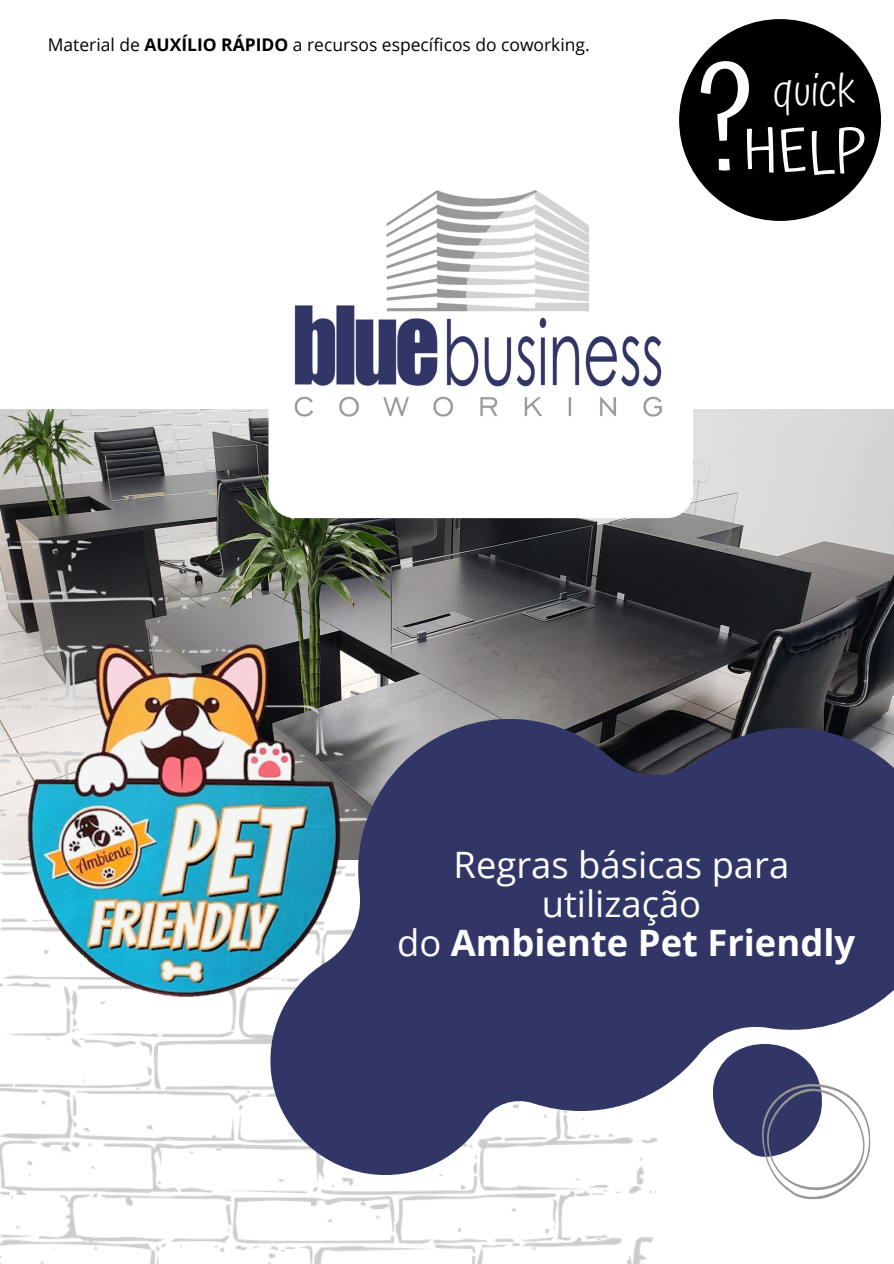
<style>
.page{position:relative;width:894px;height:1264px;background:#fff}
.page>*{position:absolute;margin:0;border:0;box-sizing:border-box;transform-origin:0 0}
.t1{font:142.65px "Atma";color:#fff}
.t2{font:57.3px "Atma";color:#fff}
.t3{font:300 44.1px "Atma";color:#fff}
.t4{font:36.3px "Open Sans";color:#fff}
.t5{font:700 36.3px "Open Sans";color:#fff}
.t6{font:17.4px "Open Sans";color:#000}
.s1{font-weight:700}
.s2{font-weight:400}
</style>
<div class="page">
<img style="left:0;top:409px;width:893px;height:310px">
<img style="left:0;top:533px;width:657px;height:730px">
<svg style="left:773px;top:1175px;width:86px;height:25px"></svg>
<svg style="left:268px;top:96px;width:425px;height:422px"></svg>
<svg style="left:268px;top:719px;width:625px;height:456px;background:#54577e"></svg>
<div style="left:679px;top:19px;width:201px;height:202px;background:#000;border-radius:50%"></div>
<img style="left:0;top:602px;width:372px;height:399px">
<p class="t6" style="left:48px;top:32px;width:543px">Material de <span class="s1">AUXÍLIO RÁPIDO</span> a recursos específicos do coworking.</p>
<p class="t1" style="left:698px;top:37px;width:56px">?</p>
<p class="t3" style="left:772px;top:64px;width:84px">quick</p>
<p class="t2" style="left:743px;top:116px;width:125px">HELP</p>
<p class="t4" style="left:453px;top:839px;width:337px">Regras básicas para</p>
<p class="t4" style="left:541px;top:878px;width:161px">utilização</p>
<p class="t5" style="left:397px;top:917px;width:459px"><span class="s2">do</span> Ambiente Pet Friendly</p>
</div>
